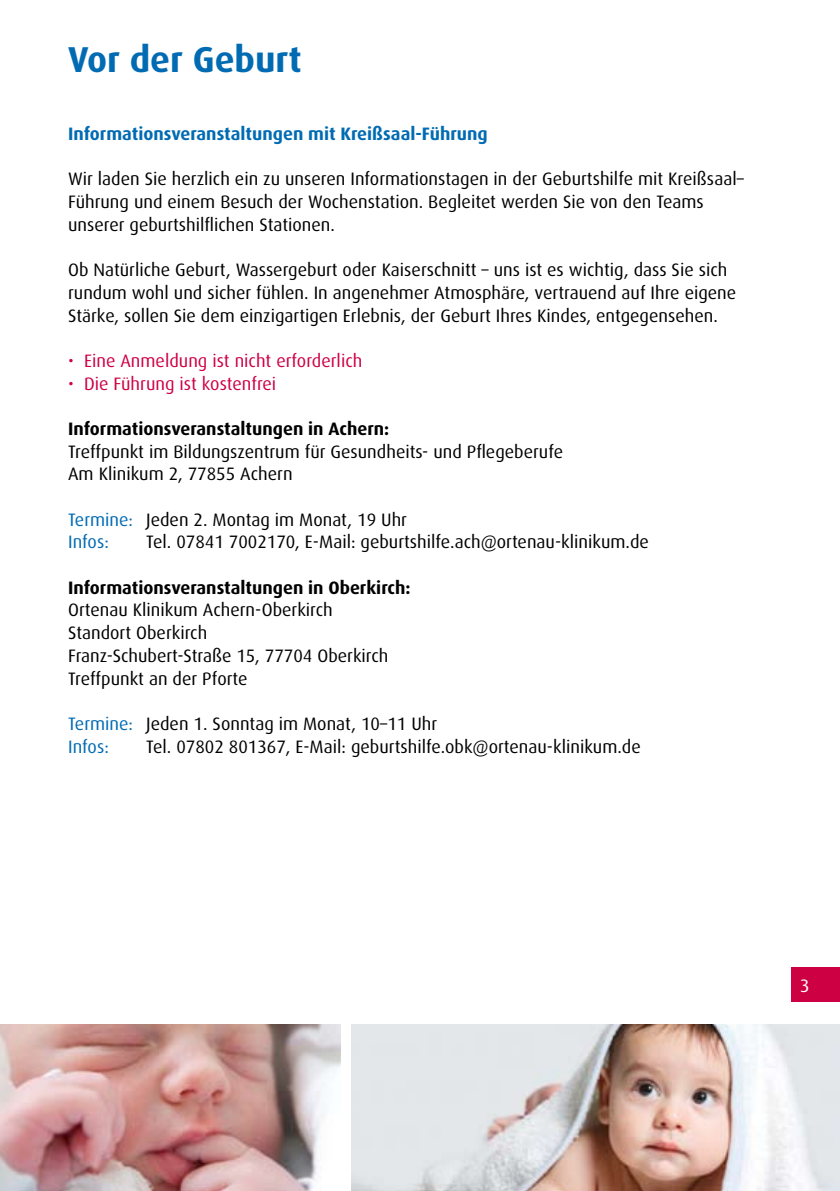
<style>
.page{position:relative;width:840px;height:1191px;background:#fff}
.page>*{position:absolute;margin:0;border:0;box-sizing:border-box;transform-origin:0 0}
.t1{font:700 36px "Dax Pro";color:#006bb3}
.t2{font:18px/22.6px "Dax Pro";color:#000}
.t3{font:700 18px "Dax Pro";color:#000}
.t4{font:18px "Dax Pro";color:#ce0044}
.t5{font:700 18px "Dax Pro";color:#006bb3}
.s1{color:#006bb3}
</style>
<div class="page">
<div style="left:791px;top:967px;width:48px;height:35px;background:#ce0044"></div>
<img style="left:351px;top:1024px;width:488px;height:167px">
<img style="left:0;top:1024px;width:340px;height:167px">
<h1 class="t1" style="left:68px;top:36px;width:235px">Vor der Geburt</h1>
<p class="t5" style="left:68px;top:122px;width:421px">Informationsveranstaltungen mit Kreißsaal-Führung</p>
<p class="t2" style="left:68px;top:167px;width:677px">Wir laden Sie herzlich ein zu unseren Informationstagen in der Geburtshilfe mit Kreißsaal–<br>Führung und einem Besuch der Wochenstation. Begleitet werden Sie von den Teams unserer geburtshilflichen Stationen.</p>
<p class="t2" style="left:68px;top:258px;width:669px">Ob Natürliche Geburt, Wassergeburt oder Kaiserschnitt – uns ist es wichtig, dass Sie sich rundum wohl und sicher fühlen. In angenehmer Atmosphäre, vertrauend auf Ihre eigene<br>Stärke, sollen Sie dem einzigartigen Erlebnis, der Geburt Ihres Kindes, entgegensehen.</p>
<p class="t4" style="left:68px;top:349px;width:295px">• Eine Anmeldung ist nicht erforderlich</p>
<p class="t4" style="left:68px;top:372px;width:209px">• Die Führung ist kostenfrei</p>
<p class="t3" style="left:68px;top:417px;width:322px">Informationsveranstaltungen in Achern:</p>
<p class="t2" style="left:68px;top:439px;width:496px">Treffpunkt im Bildungszentrum für Gesundheits- und Pflegeberufe<br>Am Klinikum 2, 77855 Achern</p>
<p class="t2" style="left:68px;top:507px;width:340px"><span class="s1">Termine:</span> Jeden 2. Montag im Monat, 19 Uhr<br><span class="s1">Infos:</span></p>
<p class="t2" style="left:146px;top:530px;width:504px">Tel. 07841 7002170, E-Mail: geburtshilfe.ach@ortenau-klinikum.de</p>
<p class="t3" style="left:68px;top:576px;width:343px">Informationsveranstaltungen in Oberkirch:</p>
<p class="t2" style="left:68px;top:598px;width:322px">Ortenau Klinikum Achern-Oberkirch<br>Standort Oberkirch<br>Franz-Schubert-Straße 15, 77704 Oberkirch<br>Treffpunkt an der Pforte</p>
<p class="t2" style="left:68px;top:712px;width:370px"><span class="s1">Termine:</span> Jeden 1. Sonntag im Monat, 10–11 Uhr<br><span class="s1">Infos:</span></p>
<p class="t2" style="left:146px;top:734px;width:496px">Tel. 07802 801367, E-Mail: geburtshilfe.obk@ortenau-klinikum.de</p>
</div>
